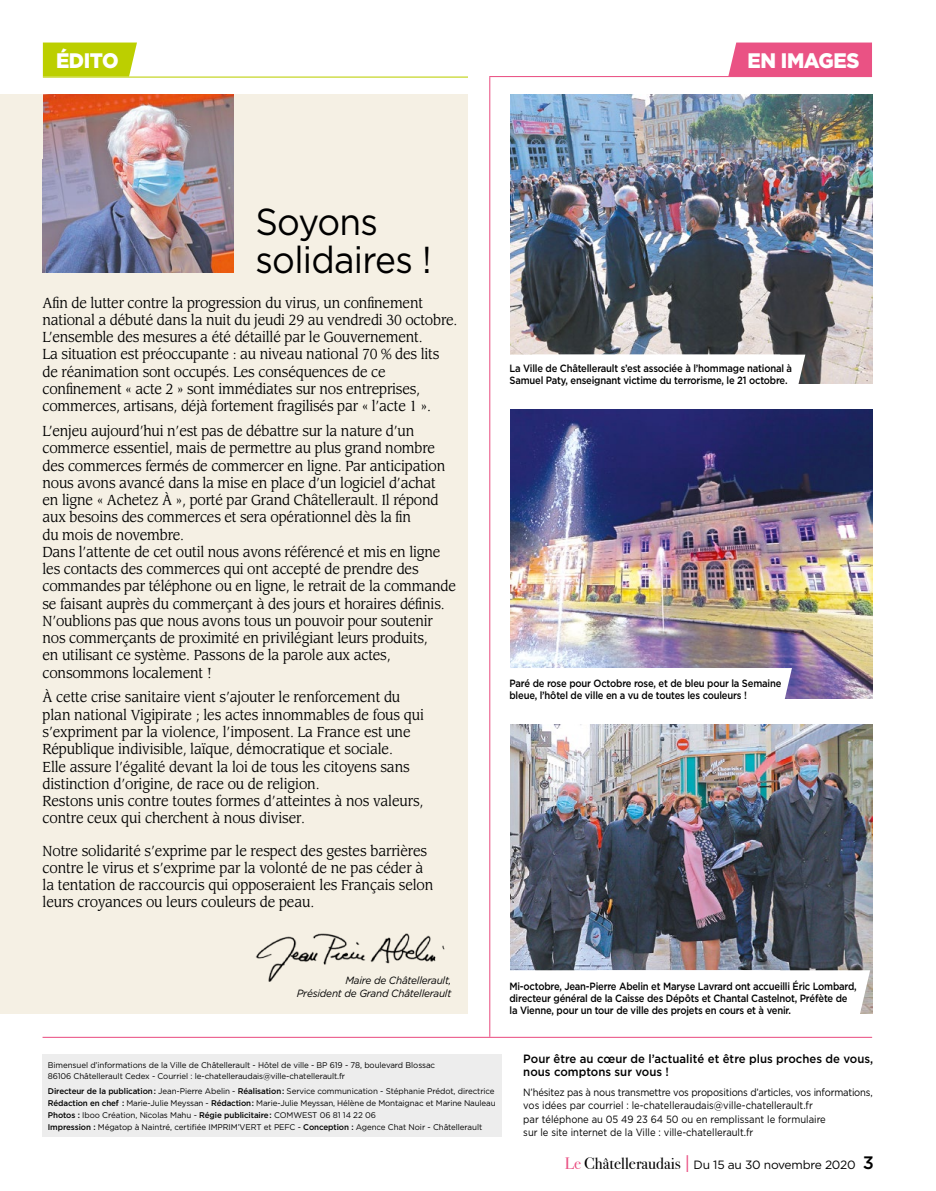
<style>
.page{position:relative;width:936px;height:1191px;background:#fff}
.page>*{position:absolute;margin:0;border:0;box-sizing:border-box;transform-origin:0 0}
.t1{font:37.5px/37.5px "Gotham";letter-spacing:-.02em;color:#000;scale:.94 1}
.t2{font:900 21px "Gotham";letter-spacing:-.02em;color:#fff;scale:.95 1}
.t3{font:14.25px/17.2px "Leawood";letter-spacing:-.015em;color:#000;scale:.93 1}
.t4{font:500 12px/13.5px "Gotham";color:#000;scale:.95 1}
.t5{font:12px "Gotham";letter-spacing:-.02em;color:#000}
.t6{font:500 10.5px/12px "Gotham";letter-spacing:-.02em;color:#000;scale:.9 1}
.t7{font:10.5px/13.5px "Gotham";color:#000;scale:.9 1}
.t8{font:italic 10.5px/12.8px "Gotham";letter-spacing:-.02em;color:#000;text-align:right;scale:.95 1}
.t9{font:8.25px/12px "Gotham";letter-spacing:-.01em;color:#000}
.s1{font-weight:500}
.s2{font-family:"Bodoni Svty Two ITCTT Book";font-size:16.5px;color:#ea5284}
.s3{font-family:"Bodoni Svty Two ITCTT Book";font-size:16.5px}
.s4{font-weight:300;font-size:24px;color:#ea5284}
.s5{font-weight:500;font-size:18px}
</style>
<div class="page">
<div style="left:0;top:95px;width:468px;height:919px;background:#f5f0e4"></div>
<img style="left:43px;top:95px;width:191px;height:178px">
<img style="left:256px;top:933px;width:189px;height:49px">
<div style="left:728px;top:43px;width:144px;height:33px;background:#ea5284"></div>
<hr style="left:489px;top:76px;width:383px;height:1px;background:#ea5284">
<svg style="left:43px;top:43px;width:94px;height:34px;background:#bfd10c"></svg>
<hr style="left:43px;top:77px;width:425px;height:1px;background:#bccf00">
<hr style="left:489px;top:77px;width:1px;height:959px;background:#ea5284">
<hr style="left:43px;top:1036px;width:829px;height:1px;background:#ea5284">
<img style="left:510px;top:95px;width:362px;height:289px">
<svg style="left:510px;top:354px;width:295px;height:56px"></svg>
<div style="left:43px;top:1053px;width:459px;height:83px;background:#ededed"></div>
<img style="left:510px;top:410px;width:362px;height:289px">
<svg style="left:510px;top:668px;width:282px;height:31px"></svg>
<img style="left:510px;top:724px;width:362px;height:290px">
<svg style="left:510px;top:970px;width:360px;height:44px"></svg>
<h2 class="t2" style="left:56px;top:49px;width:67px">ÉDITO</h2>
<h2 class="t2" style="left:747px;top:49px;width:119px">EN IMAGES</h2>
<h1 class="t1" style="left:255px;top:202px;width:189px">Soyons solidaires !</h1>
<p class="t3" style="left:43px;top:294px;width:447px">Afin de lutter contre la progression du virus, un confinement national a débuté dans la nuit du jeudi 29 au vendredi 30 octobre.<br>L’ensemble des mesures a été détaillé par le Gouvernement.<br>La situation est préoccupante : au niveau national 70 % des lits de réanimation sont occupés. Les conséquences de ce confinement « acte 2 » sont immédiates sur nos entreprises, commerces, artisans, déjà fortement fragilisés par « l’acte 1 ».</p>
<p class="t3" style="left:43px;top:422px;width:446px">L’enjeu aujourd’hui n’est pas de débattre sur la nature d’un commerce essentiel, mais de permettre au plus grand nombre des commerces fermés de commercer en ligne. Par anticipation nous avons avancé dans la mise en place d’un logiciel d’achat<br>en ligne « Achetez À », porté par Grand Châtellerault. Il répond aux besoins des commerces et sera opérationnel dès la fin<br>du mois de novembre.<br>Dans l’attente de cet outil nous avons référencé et mis en ligne les contacts des commerces qui ont accepté de prendre des commandes par téléphone ou en ligne, le retrait de la commande se faisant auprès du commerçant à des jours et horaires définis.<br>N’oublions pas que nous avons tous un pouvoir pour soutenir nos commerçants de proximité en privilégiant leurs produits,<br>en utilisant ce système. Passons de la parole aux actes, consommons localement !</p>
<p class="t3" style="left:43px;top:689px;width:411px">À cette crise sanitaire vient s’ajouter le renforcement du plan national Vigipirate ; les actes innommables de fous qui s’expriment par la violence, l’imposent. La France est une République indivisible, laïque, démocratique et sociale.<br>Elle assure l’égalité devant la loi de tous les citoyens sans distinction d’origine, de race ou de religion.<br>Restons unis contre toutes formes d’atteintes à nos valeurs, contre ceux qui cherchent à nous diviser.</p>
<p class="t3" style="left:43px;top:842px;width:422px">Notre solidarité s’exprime par le respect des gestes barrières contre le virus et s’exprime par la volonté de ne pas céder à la tentation de raccourcis qui opposeraient les Français selon leurs croyances ou leurs couleurs de peau.</p>
<p class="t6" style="left:509px;top:362px;width:315px">La Ville de Châtellerault s’est associée à l’hommage national à<br>Samuel Paty, enseignant victime du terrorisme, le 21 octobre.</p>
<p class="t6" style="left:509px;top:677px;width:303px">Paré de rose pour Octobre rose, et de bleu pour la Semaine bleue, l’hôtel de ville en a vu de toutes les couleurs !</p>
<p class="t8" style="left:297px;top:974px;width:164px">Maire de Châtellerault,<br>Président de Grand Châtellerault</p>
<p class="t6" style="left:509px;top:980px;width:387px">Mi-octobre, Jean-Pierre Abelin et Maryse Lavrard ont accueilli Éric Lombard, directeur général de la Caisse des Dépôts et Chantal Castelnot, Préfète de la Vienne, pour un tour de ville des projets en cours et à venir.</p>
<p class="t9" style="left:48px;top:1059px;width:389px;line-height:10.5px">Bimensuel d’informations de la Ville de Châtellerault - Hôtel de ville - BP 619 - 78, boulevard Blossac<br>86106 Châtellerault Cedex - Courriel : le-chatelleraudais@ville-chatellerault.fr</p>
<p class="t9" style="left:48px;top:1084px;width:449px"><span class="s1">Directeur de la publication:</span> Jean-Pierre Abelin - <span class="s1">Réalisation:</span> Service communication - Stéphanie Prédot, directrice <span class="s1">Rédaction en chef :</span> Marie-Julie Meyssan - <span class="s1">Rédaction:</span> Marie-Julie Meyssan, Hélène de Montaignac et Marine Nauleau <span class="s1">Photos :</span> Iboo Création, Nicolas Mahu - <span class="s1">Régie publicitaire:</span> COMWEST 06 81 14 22 06<br><span class="s1">Impression :</span> Mégatop à Naintré, certifiée IMPRIM’VERT et PEFC - <span class="s1">Conception :</span> Agence Chat Noir - Châtellerault</p>
<p class="t4" style="left:523px;top:1051px;width:370px">Pour être au cœur de l’actualité et être plus proches de vous, nous comptons sur vous !</p>
<p class="t7" style="left:523px;top:1085px;width:389px">N’hésitez pas à nous transmettre vos propositions d’articles, vos informations, vos idées par courriel : le-chatelleraudais@ville-chatellerault.fr<br>par téléphone au 05 49 23 64 50 ou en remplissant le formulaire<br>sur le site internet de la Ville : ville-chatellerault.fr</p>
<p class="t5" style="left:564px;top:1157px;width:310px"><span class="s2">Le</span> <span class="s3">Châtelleraudais</span> <span class="s4">I</span> Du 15 au 30 novembre 2020 <span class="s5">3</span></p>
</div>
